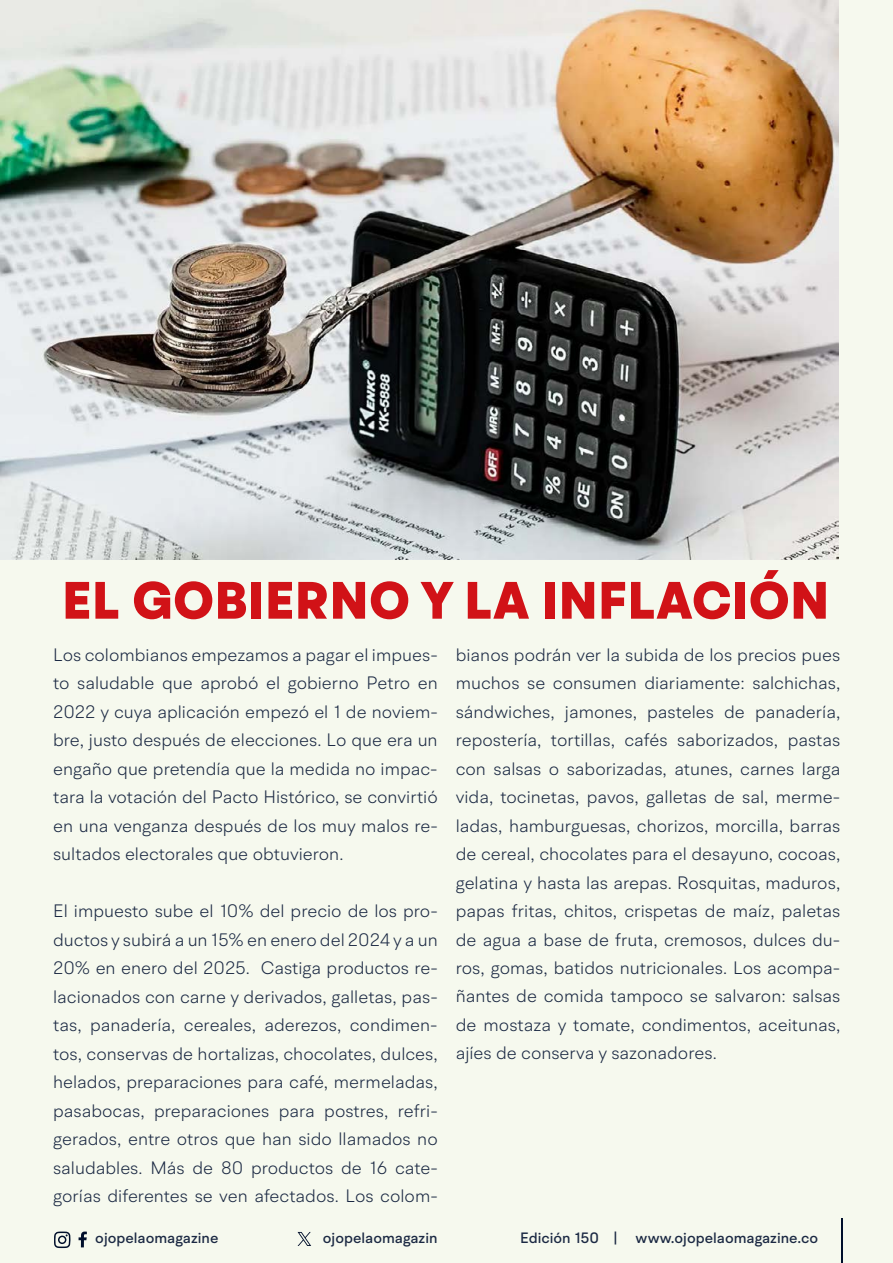
<style>
.page{position:relative;width:893px;height:1263px;background:#f6f9ee}
.page>*{position:absolute;margin:0;border:0;box-sizing:border-box;transform-origin:0 0}
.t1{font:900 52.5px "BR Hendrix";letter-spacing:.01em;color:#d11217}
.t2{font:300 18px/28.5px "BR Hendrix";color:#1b2943;text-align:justify}
.t3{font:500 15px "BR Hendrix";color:#1b2943}
</style>
<div class="page">
<svg style="left:79px;top:1231px;width:8px;height:16px"></svg>
<svg style="left:54px;top:1231px;width:17px;height:17px"></svg>
<hr style="left:841px;top:1219px;width:1px;height:44px;background:#000f2b">
<svg style="left:298px;top:1232px;width:13px;height:14px"></svg>
<img style="left:0;top:0;width:839px;height:559px">
<h1 class="t1" style="left:62px;top:568px;width:768px">EL GOBIERNO Y LA INFLACIÓN</h1>
<p class="t2" style="left:53px;top:640px;width:386px">Los colombianos empezamos a pagar el impues&shy;to saludable que aprobó el gobierno Petro en 2022 y cuya aplicación empezó el 1 de noviem&shy;bre, justo después de elecciones. Lo que era un engaño que pretendía que la medida no impac&shy;tara la votación del Pacto Histórico, se convirtió en una venganza después de los muy malos re&shy;sultados electorales que obtuvieron.</p>
<p class="t2" style="left:53px;top:896px;width:386px">El impuesto sube el 10% del precio de los pro&shy;ductos y subirá a un 15% en enero del 2024 y a un 20% en enero del 2025. Castiga productos re&shy;lacionados con carne y derivados, galletas, pas&shy;tas, panadería, cereales, aderezos, condimen&shy;tos, conservas de hortalizas, chocolates, dulces, helados, preparaciones para café, mermeladas, pasabocas, preparaciones para postres, refri&shy;gerados, entre otros que han sido llamados no saludables. Más de 80 productos de 16 cate&shy;gorías diferentes se ven afectados. Los colom-</p>
<p class="t2" style="left:456px;top:640px;width:386px">bianos podrán ver la subida de los precios pues muchos se consumen diariamente: salchichas, sándwiches, jamones, pasteles de panadería, repostería, tortillas, cafés saborizados, pastas con salsas o saborizadas, atunes, carnes larga vida, tocinetas, pavos, galletas de sal, merme&shy;ladas, hamburguesas, chorizos, morcilla, barras de cereal, chocolates para el desayuno, cocoas, gelatina y hasta las arepas. Rosquitas, maduros, papas fritas, chitos, crispetas de maíz, paletas de agua a base de fruta, cremosos, dulces du&shy;ros, gomas, batidos nutricionales. Los acompa&shy;ñantes de comida tampoco se salvaron: salsas de mostaza y tomate, condimentos, aceitunas, ajíes de conserva y sazonadores.</p>
<p class="t3" style="left:95px;top:1229px;width:125px">ojopelaomagazine</p>
<p class="t3" style="left:323px;top:1229px;width:116px">ojopelaomagazin</p>
<p class="t3" style="left:520px;top:1229px;width:299px">Edición 150 | www.ojopelaomagazine.co</p>
</div>
